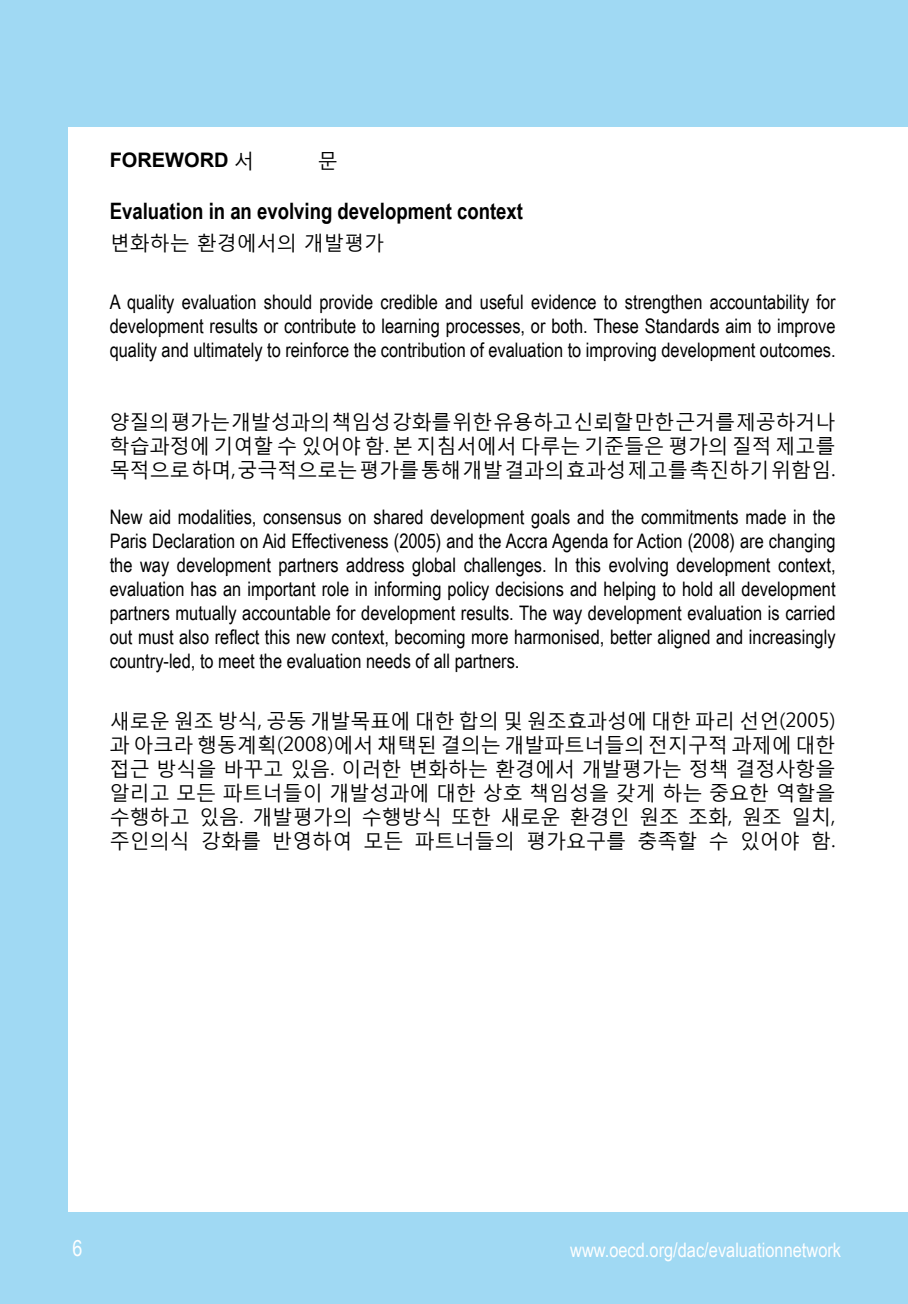
<style>
.page{position:relative;width:908px;height:1304px;background:#fff}
.page>*{position:absolute;margin:0;border:0;box-sizing:border-box;transform-origin:0 0}
.t1{font:700 22.6px "Arial Narrow";color:#000}
.t2{font:22px "Arial Narrow";color:#fff}
.t3{font:20px/24px "Arial Narrow";color:#000;text-align:justify}
.t4{font:20px/24px "Malgun Gothic";color:#000;text-align:justify}
.t5{font:20px "Arial Narrow";color:#fff}
.t6{font:700 20px "Arial";color:#000}
.s1{font-family:"Malgun Gothic";font-weight:400}
</style>
<div class="page">
<div style="left:0;top:1212px;width:907px;height:92px;background:#a0d9f3"></div>
<div style="left:0;top:0;width:907px;height:126px;background:#a0d9f3"></div>
<div style="left:0;top:117px;width:67px;height:1187px;background:#a0d9f3"></div>
<p class="t6" style="left:110px;top:147px;width:146px">FOREWORD <span class="s1">서</span></p>
<p class="t4" style="left:317px;top:148px;width:21px">문</p>
<p class="t1" style="left:110px;top:194px;width:414px">Evaluation in an evolving development context</p>
<p class="t4" style="left:110px;top:230px;width:276px">변화하는 환경에서의 개발평가</p>
<p class="t3" style="left:110px;top:289px;width:727px">A quality evaluation should provide credible and useful evidence to strengthen accountability for development results or contribute to learning processes, or both. These Standards aim to improve quality and ultimately to reinforce the contribution of evaluation to improving development outcomes.</p>
<p class="t4" style="left:110px;top:409px;width:727px">양질의 평가는 개발성과의 책임성 강화를 위한 유용하고 신뢰할 만한 근거를 제공하거나 학습과정에 기여할 수 있어야 함. 본 지침서에서 다루는 기준들은 평가의 질적 제고를 목적으로 하며, 궁극적으로는 평가를 통해 개발 결과의 효과성 제고를 촉진하기 위함임.</p>
<p class="t3" style="left:110px;top:504px;width:727px">New aid modalities, consensus on shared development goals and the commitments made in the Paris Declaration on Aid Effectiveness (2005) and the Accra Agenda for Action (2008) are changing the way development partners address global challenges. In this evolving development context, evaluation has an important role in informing policy decisions and helping to hold all development partners mutually accountable for development results. The way development evaluation is carried out must also reflect this new context, becoming more harmonised, better aligned and increasingly country-led, to meet the evaluation needs of all partners.</p>
<p class="t4" style="left:110px;top:708px;width:727px">새로운 원조 방식, 공동 개발목표에 대한 합의 및 원조효과성에 대한 파리 선언(2005) 과 아크라 행동계획(2008)에서 채택된 결의는 개발파트너들의 전지구적 과제에 대한 접근 방식을 바꾸고 있음. 이러한 변화하는 환경에서 개발평가는 정책 결정사항을 알리고 모든 파트너들이 개발성과에 대한 상호 책임성을 갖게 하는 중요한 역할을 수행하고 있음. 개발평가의 수행방식 또한 새로운 환경인 원조 조화, 원조 일치, 주인의식 강화를 반영하여 모든 파트너들의 평가요구를 충족할 수 있어야 함.</p>
<p class="t2" style="left:72px;top:1232px;width:12px">6</p>
<p class="t5" style="left:570px;top:1235px;width:272px">www.oecd.org/dac/evaluationnetwork</p>
</div>
